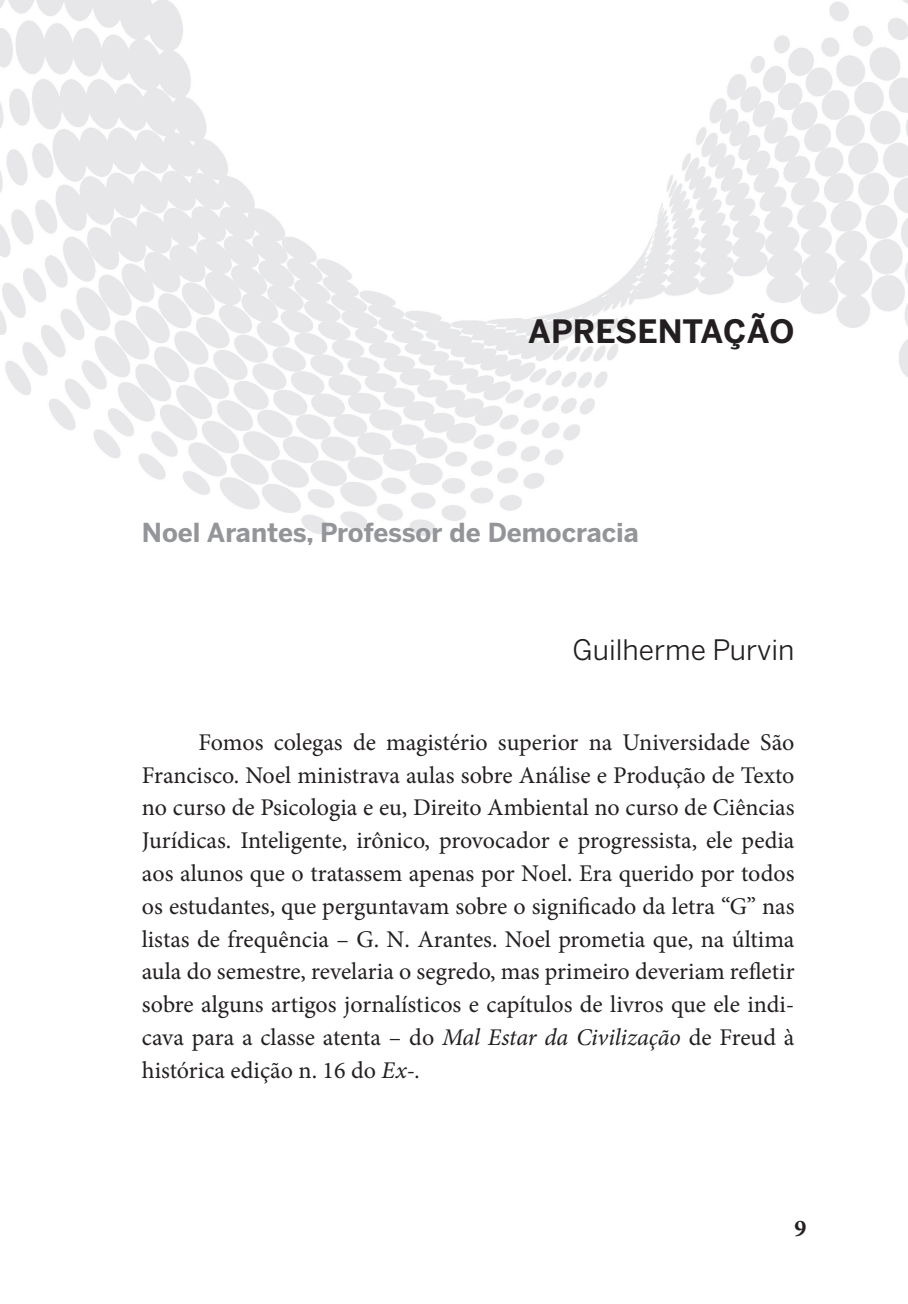
<style>
.page{position:relative;width:908px;height:1304px;background:#fff}
.page>*{position:absolute;margin:0;border:0;box-sizing:border-box;transform-origin:0 0}
.t1{font:700 32px "Benton Sans";color:#231f20}
.t2{font:28px "Benton Sans";color:#231f20}
.t3{font:700 26px "Benton Sans";color:#939598}
.t4{font:24px/32.8px "Minion Pro";color:#231f20;text-align:justify}
.t5{font:700 24px "Minion Pro";color:#231f20}
.s1{font-style:italic}
</style>
<div class="page">
<img style="left:0;top:0;width:907px;height:536px">
<h1 class="t1" style="left:528px;top:313px;width:88px">Aprese</h1>
<h1 class="t1" style="left:657px;top:313px;width:138px">ntação</h1>
<p class="t3" style="left:142px;top:517px;width:498px">Noel Arantes, Professor de Democracia</p>
<p class="t2" style="left:572px;top:633px;width:223px">Guilherme Purvin</p>
<p class="t4" style="left:142px;top:726px;width:654px;text-indent:57px">Fomos colegas de magistério superior na Universidade São Francisco. Noel ministrava aulas sobre Análise e Produção de Texto no curso de Psicologia e eu, Direito Ambiental no curso de Ciências Jurídicas. Inteligente, irônico, provocador e progressista, ele pedia aos alunos que o tratassem apenas por Noel. Era querido por todos os estudantes, que perguntavam sobre o significado da letra “G” nas listas de frequência – G. N. Arantes. Noel prometia que, na última aula do semestre, revelaria o segredo, mas primeiro deveriam refletir sobre alguns artigos jornalísticos e capítulos de livros que ele indi&shy;cava para a classe atenta – do <span class="s1">Mal Estar da Civilização</span> de Freud à histórica edição n. 16 do <span class="s1">Ex-.</span></p>
<p class="t5" style="left:794px;top:1212px;width:13px">9</p>
</div>
